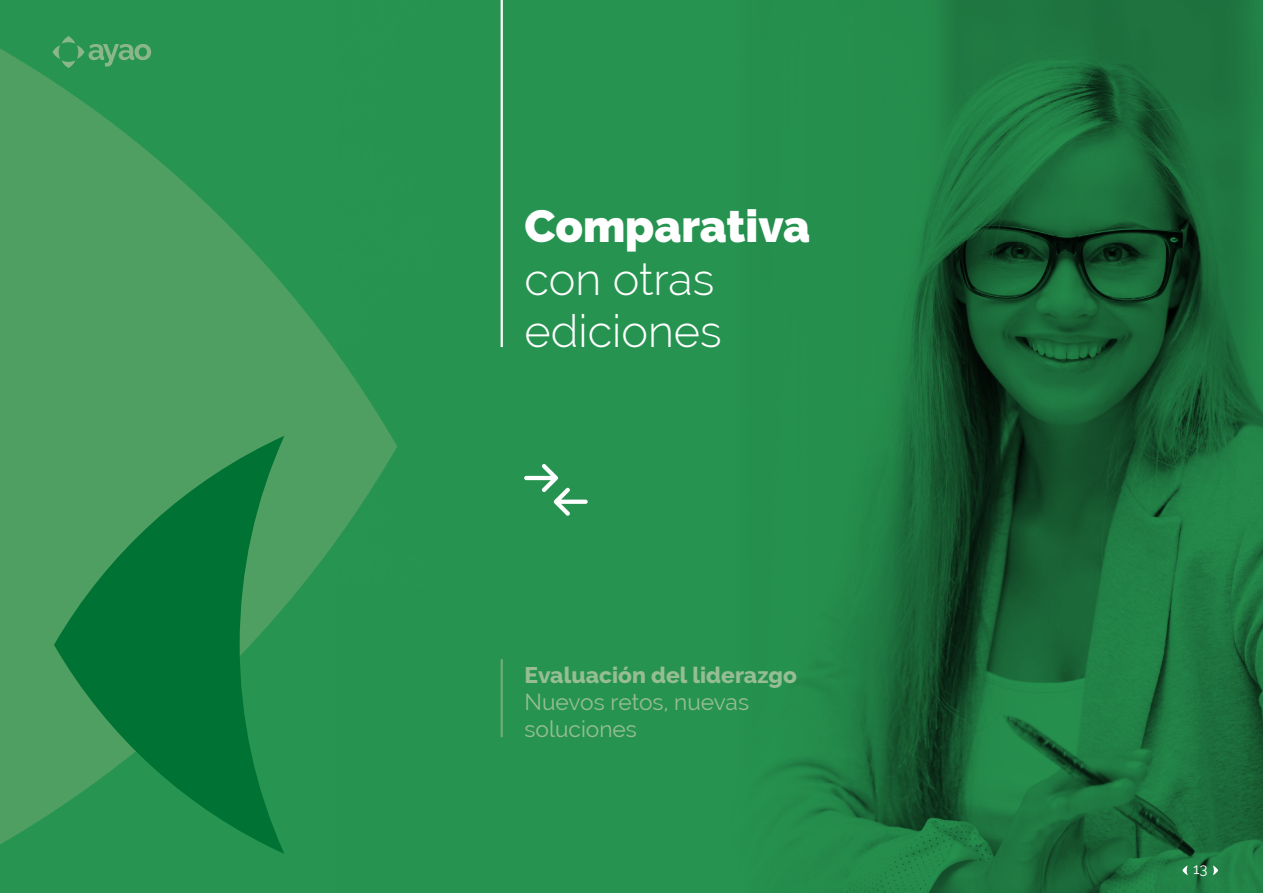
<style>
.page{position:relative;width:1263px;height:893px;background:#fff}
.page>*{position:absolute;margin:0;border:0;box-sizing:border-box;transform-origin:0 0}
.t1{font:300 45px/52.5px "Raleway";color:#fff}
.t2{font:900 45px "Raleway";color:#fff}
.t3{font:22.8px/27.3px "Raleway";color:#97bd95}
.t4{font:800 22.8px "Raleway";color:#97bd95}
.t5{font:15px "Raleway";color:#fff}
</style>
<div class="page">
<img style="left:397px;top:0;width:866px;height:893px">
<svg style="left:0;top:0;width:397px;height:893px;background:#3a9958"></svg>
<svg style="left:54px;top:436px;width:230px;height:418px;background:#218748"></svg>
<hr style="left:501px;top:0;width:2px;height:347px;background:#fff">
<hr style="left:501px;top:659px;width:2px;height:78px;background:#6fab75">
<svg style="left:52px;top:36px;width:99px;height:32px;background:#409d5f"></svg>
<svg style="left:1213px;top:865px;width:5px;height:10px"></svg>
<svg style="left:1182px;top:865px;width:6px;height:10px"></svg>
<svg style="left:524px;top:464px;width:64px;height:52px;background:#49a56c"></svg>
<h1 class="t2" style="left:524px;top:200px;width:287px">Comparativa</h1>
<h1 class="t1" style="left:524px;top:252px;width:199px">con otras ediciones</h1>
<p class="t4" style="left:524px;top:662px;width:274px">Evaluación del liderazgo</p>
<p class="t3" style="left:524px;top:688px;width:226px">Nuevos retos, nuevas soluciones</p>
<p class="t5" style="left:1193px;top:860px;width:16px">13</p>
</div>
